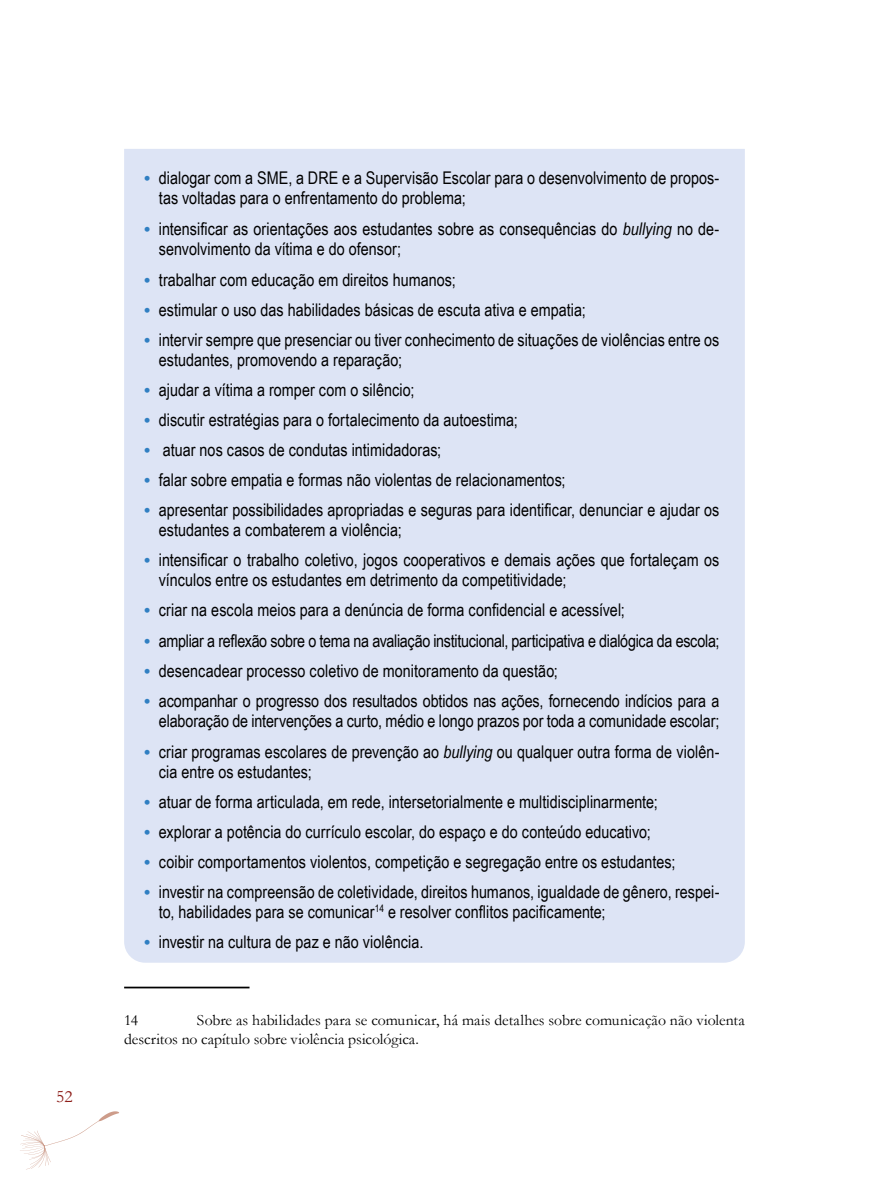
<style>
.page{position:relative;width:869px;height:1191px;background:#fff}
.page>*{position:absolute;margin:0;border:0;box-sizing:border-box;transform-origin:0 0}
.t1{font:17.5px/20.1px "Arial Narrow";color:#000}
.t2{font:17.5px "Arial Narrow";letter-spacing:-.02em;color:#000}
.t3{font:17.5px "Garamond";color:#8d1d18}
.t4{font:15.75px/18.9px "Garamond";letter-spacing:-.005em;color:#000}
.s1{font-family:"Garamond";font-weight:700;color:#307fc2}
.s2{font-style:italic}
</style>
<div class="page">
<svg style="left:20px;top:1111px;width:99px;height:58px"></svg>
<div style="left:124px;top:149px;width:620px;height:813px;background:#dde4f5"></div>
<hr style="left:124px;top:986px;width:125px;height:2px;background:#000">
<p class="t3" style="left:56px;top:1085px;width:18px">52</p>
<p class="t1" style="left:159px;top:167px;width:561px;text-indent:-15px"><span class="s1">•</span> dialogar com a SME, a DRE e a Supervisão Escolar para o desenvolvimento de propos&shy;tas voltadas para o enfrentamento do problema;</p>
<p class="t1" style="left:159px;top:218px;width:561px;text-indent:-15px"><span class="s1">•</span> intensificar as orientações aos estudantes sobre as consequências do <span class="s2">bullying</span> no de&shy;senvolvimento da vítima e do ofensor;</p>
<p class="t1" style="left:144px;top:269px;width:313px"><span class="s1">•</span> trabalhar com educação em direitos humanos;</p>
<p class="t1" style="left:144px;top:299px;width:443px"><span class="s1">•</span> estimular o uso das habilidades básicas de escuta ativa e empatia;</p>
<p class="t1" style="left:159px;top:329px;width:561px;text-indent:-15px"><span class="s1">•</span> intervir sempre que presenciar ou tiver conhecimento de situações de violências entre os estudantes, promovendo a reparação;</p>
<p class="t1" style="left:144px;top:379px;width:272px"><span class="s1">•</span> ajudar a vítima a romper com o silêncio;</p>
<p class="t1" style="left:144px;top:409px;width:375px"><span class="s1">•</span> discutir estratégias para o fortalecimento da autoestima;</p>
<p class="t1" style="left:144px;top:439px;width:299px"><span class="s1">•</span> atuar nos casos de condutas intimidadoras;</p>
<p class="t1" style="left:144px;top:469px;width:423px"><span class="s1">•</span> falar sobre empatia e formas não violentas de relacionamentos;</p>
<p class="t1" style="left:159px;top:499px;width:561px;text-indent:-15px"><span class="s1">•</span> apresentar possibilidades apropriadas e seguras para identificar, denunciar e ajudar os estudantes a combaterem a violência;</p>
<p class="t1" style="left:159px;top:549px;width:561px;text-indent:-15px"><span class="s1">•</span> intensificar o trabalho coletivo, jogos cooperativos e demais ações que fortaleçam os vínculos entre os estudantes em detrimento da competitividade;</p>
<p class="t1" style="left:144px;top:599px;width:482px"><span class="s1">•</span> criar na escola meios para a denúncia de forma confidencial e acessível;</p>
<p class="t2" style="left:144px;top:627px;width:576px"><span class="s1">•</span> ampliar a reflexão sobre o tema na avaliação institucional, participativa e dialógica da escola;</p>
<p class="t1" style="left:144px;top:659px;width:415px"><span class="s1">•</span> desencadear processo coletivo de monitoramento da questão;</p>
<p class="t1" style="left:144px;top:689px;width:576px;text-align:right"><span class="s1">•</span> acompanhar o progresso dos resultados obtidos nas ações, fornecendo indícios para a elaboração de intervenções a curto, médio e longo prazos por toda a comunidade escolar;</p>
<p class="t1" style="left:159px;top:741px;width:561px;text-indent:-15px"><span class="s1">•</span> criar programas escolares de prevenção ao <span class="s2">bullying</span> ou qualquer outra forma de violên&shy;cia entre os estudantes;</p>
<p class="t1" style="left:144px;top:791px;width:515px"><span class="s1">•</span> atuar de forma articulada, em rede, intersetorialmente e multidisciplinarmente;</p>
<p class="t1" style="left:144px;top:821px;width:508px"><span class="s1">•</span> explorar a potência do currículo escolar, do espaço e do conteúdo educativo;</p>
<p class="t1" style="left:144px;top:851px;width:532px"><span class="s1">•</span> coibir comportamentos violentos, competição e segregação entre os estudantes;</p>
<p class="t1" style="left:159px;top:881px;width:561px;text-indent:-15px"><span class="s1">•</span> investir na compreensão de coletividade, direitos humanos, igualdade de gênero, respei&shy;to, habilidades para se comunicar<sup>14</sup> e resolver conflitos pacificamente;</p>
<p class="t1" style="left:144px;top:931px;width:281px"><span class="s1">•</span> investir na cultura de paz e não violência.</p>
<p class="t4" style="left:124px;top:1010px;width:622px;text-indent:73px">Sobre as habilidades para se comunicar, há mais detalhes sobre comunicação não violenta descritos no capítulo sobre violência psicológica.</p>
<p class="t4" style="left:124px;top:1010px;width:15px">14</p>
</div>
